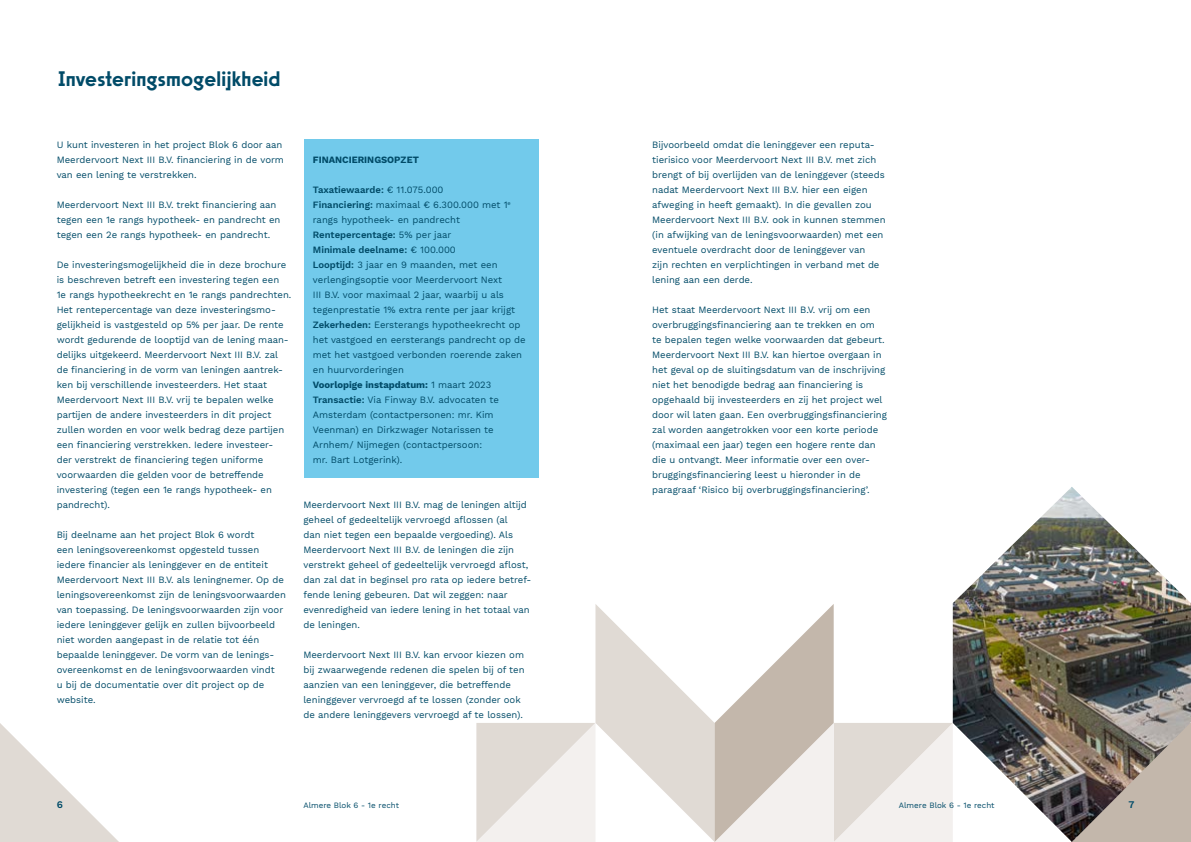
<style>
.page{position:relative;width:1191px;height:842px;background:#fff}
.page>*{position:absolute;margin:0;border:0;box-sizing:border-box;transform-origin:0 0}
.t1{font:500 21px "Sawton Bauhaus";letter-spacing:.005em;color:#004b68}
.t2{font:600 10px "Work Sans";color:#004b68}
.t3{font:9.5px/15px "Work Sans";color:#004b68}
.t4{font:700 9.5px "Work Sans";color:#004b68}
.t5{font:8px "Work Sans";color:#004b68}
.s1{font-weight:600}
.s2{font-weight:700}
</style>
<div class="page">
<svg style="left:476px;top:604px;width:476px;height:238px"></svg>
<svg style="left:0;top:723px;width:119px;height:119px"></svg>
<div style="left:304px;top:139px;width:235px;height:339px;background:#72caeb"></div>
<img style="left:952px;top:487px;width:239px;height:355px">
<h1 class="t1" style="left:57px;top:66px;width:225px">Investeringsmogelijkheid</h1>
<p class="t3" style="left:57px;top:138px;width:229px">U kunt investeren in het project Blok 6 door aan<br>Meerdervoort Next III B.V. financiering in de vorm van een lening te verstrekken.</p>
<p class="t3" style="left:57px;top:198px;width:225px">Meerdervoort Next III B.V. trekt financiering aan tegen een 1e rangs hypotheek- en pandrecht en tegen een 2e rangs hypotheek- en pandrecht.</p>
<p class="t3" style="left:57px;top:258px;width:236px">De investeringsmogelijkheid die in deze brochure is beschreven betreft een investering tegen een<br>1e rangs hypotheekrecht en 1e rangs pandrechten.<br>Het rentepercentage van deze investeringsmo&shy;gelijkheid is vastgesteld op 5% per jaar. De rente wordt gedurende de looptijd van de lening maan&shy;delijks uitgekeerd. Meerdervoort Next III B.V. zal de financiering in de vorm van leningen aantrek&shy;ken bij verschillende investeerders. Het staat Meerdervoort Next III B.V. vrij te bepalen welke partijen de andere investeerders in dit project zullen worden en voor welk bedrag deze partijen een financiering verstrekken. Iedere investeer-<br>der verstrekt de financiering tegen uniforme voorwaarden die gelden voor de betreffende investering (tegen een 1e rangs hypotheek- en pandrecht).</p>
<p class="t3" style="left:57px;top:528px;width:231px">Bij deelname aan het project Blok 6 wordt<br>een leningsovereenkomst opgesteld tussen iedere financier als leninggever en de entiteit Meerdervoort Next III B.V. als leningnemer. Op de leningsovereenkomst zijn de leningsvoorwaarden van toepassing. De leningsvoorwaarden zijn voor iedere leninggever gelijk en zullen bijvoorbeeld niet worden aangepast in de relatie tot één bepaalde leninggever. De vorm van de lenings&shy;overeenkomst en de leningsvoorwaarden vindt<br>u bij de documentatie over dit project op de website.</p>
<p class="t4" style="left:313px;top:155px;width:107px">FINANCIERINGSOPZET</p>
<p class="t3" style="left:313px;top:183px;width:214px"><span class="s1">Taxatiewaarde:</span> € 11.075.000<br><span class="s1">Financiering:</span> maximaal € 6.300.000 met 1<sup>e </sup>rangs hypotheek- en pandrecht <span class="s1">Rentepercentage:</span> 5% per jaar<br><span class="s1">Minimale deelname:</span> € 100.000<br><span class="s1">Looptijd:</span> 3 jaar en 9 maanden, met een verlengingsoptie voor Meerdervoort Next<br>III B.V. voor maximaal 2 jaar, waarbij u als tegenprestatie 1% extra rente per jaar krijgt <span class="s1">Zekerheden:</span> Eersterangs hypotheekrecht op het vastgoed en eersterangs pandrecht op de met het vastgoed verbonden roerende zaken en huurvorderingen<br><span class="s2">Voorlopige instapdatum:</span> 1 maart 2023<br><span class="s1">Transactie:</span> Via Finway B.V. advocaten te Amsterdam (contactpersonen: mr. Kim Veenman) en Dirkzwager Notarissen te Arnhem/ Nijmegen (contactpersoon:<br>mr. Bart Lotgerink).</p>
<p class="t3" style="left:303px;top:498px;width:229px">Meerdervoort Next III B.V. mag de leningen altijd geheel of gedeeltelijk vervroegd aflossen (al<br>dan niet tegen een bepaalde vergoeding). Als Meerdervoort Next III B.V. de leningen die zijn verstrekt geheel of gedeeltelijk vervroegd aflost, dan zal dat in beginsel pro rata op iedere betref&shy;fende lening gebeuren. Dat wil zeggen: naar evenredigheid van iedere lening in het totaal van de leningen.</p>
<p class="t3" style="left:303px;top:648px;width:223px">Meerdervoort Next III B.V. kan ervoor kiezen om bij zwaarwegende redenen die spelen bij of ten aanzien van een leninggever, die betreffende leninggever vervroegd af te lossen (zonder ook de andere leninggevers vervroegd af te lossen).</p>
<p class="t3" style="left:652px;top:138px;width:235px">Bijvoorbeeld omdat die leninggever een reputa&shy;tierisico voor Meerdervoort Next III B.V. met zich brengt of bij overlijden van de leninggever (steeds nadat Meerdervoort Next III B.V. hier een eigen afweging in heeft gemaakt). In die gevallen zou Meerdervoort Next III B.V. ook in kunnen stemmen (in afwijking van de leningsvoorwaarden) met een eventuele overdracht door de leninggever van<br>zijn rechten en verplichtingen in verband met de lening aan een derde.</p>
<p class="t3" style="left:652px;top:303px;width:236px">Het staat Meerdervoort Next III B.V. vrij om een overbruggingsfinanciering aan te trekken en om<br>te bepalen tegen welke voorwaarden dat gebeurt.<br>Meerdervoort Next III B.V. kan hiertoe overgaan in het geval op de sluitingsdatum van de inschrijving niet het benodigde bedrag aan financiering is opgehaald bij investeerders en zij het project wel door wil laten gaan. Een overbruggingsfinanciering zal worden aangetrokken voor een korte periode (maximaal een jaar) tegen een hogere rente dan die u ontvangt. Meer informatie over een over&shy;bruggingsfinanciering leest u hieronder in de paragraaf ‘Risico bij overbruggingsfinanciering’.</p>
<p class="t2" style="left:57px;top:799px;width:8px">6</p>
<p class="t5" style="left:899px;top:801px;width:97px">Almere Blok 6 - 1e recht</p>
<p class="t5" style="left:303px;top:801px;width:97px">Almere Blok 6 - 1e recht</p>
<p class="t2" style="left:1128px;top:799px;width:7px">7</p>
</div>
